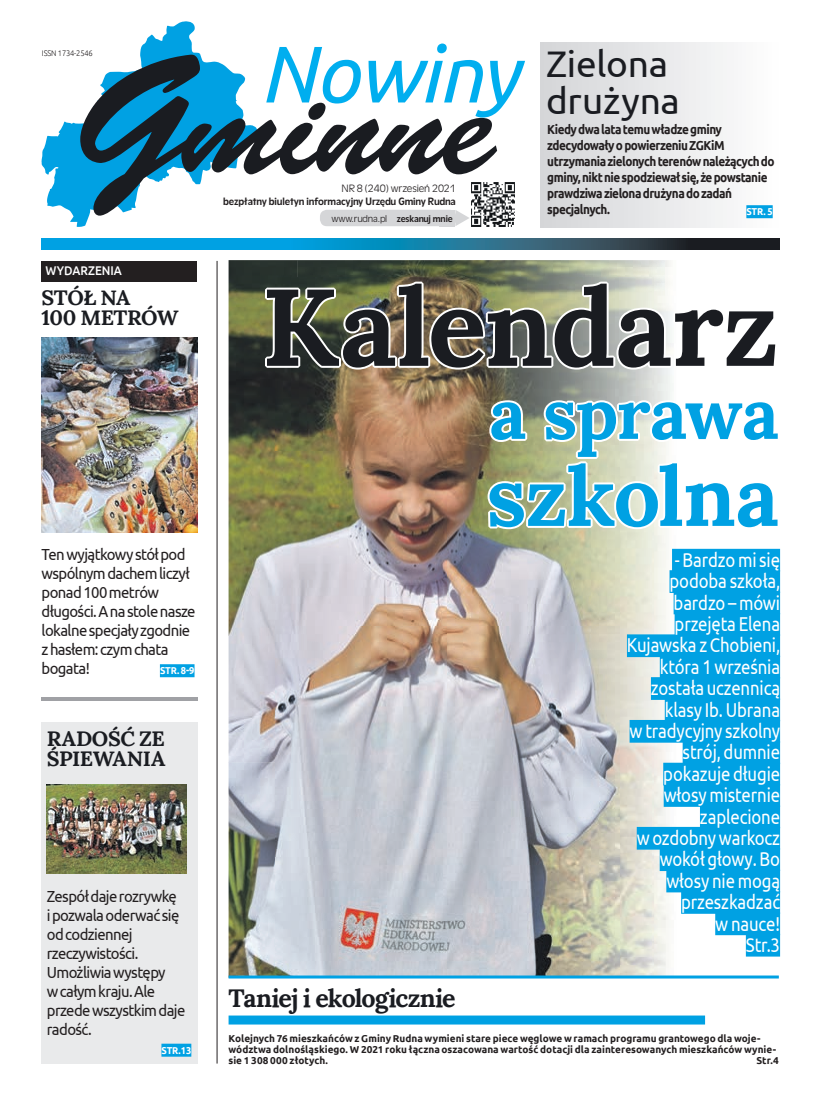
<style>
.page{position:relative;width:820px;height:1106px;background:#fff}
.page>*{position:absolute;margin:0;border:0;box-sizing:border-box;transform-origin:0 0}
.t1{font:142.9px "Brush Script Std";letter-spacing:-.02em;color:#1a1c21}
.t2{font:700 108.8px "Lora";letter-spacing:-.01em;color:#1a1c21}
.t3{font:700 82.8px "Lora";letter-spacing:-.015em;color:#00a1e3}
.t4{font:italic 80.1px "Ubuntu";letter-spacing:-.02em;color:#00aeef}
.t5{font:700 70.8px "Lora";letter-spacing:-.025em;color:#00a1e3}
.t6{font:37px/37px "Ubuntu";letter-spacing:-.005em;color:#1a1c21}
.t7{font:700 25px "Lora";letter-spacing:-.035em;color:#1a1c21}
.t8{font:700 20.7px/20px "Lora";letter-spacing:-.02em;color:#1a1c21}
.t9{font:20px/21.4px "Ubuntu";letter-spacing:-.01em;color:#fff;text-align:right;scale:.84 1}
.t10{font:16px/19px "Ubuntu";letter-spacing:-.04em;color:#231f20;scale:.93 1}
.t11{font:700 13px/16px "Ubuntu";letter-spacing:-.04em;color:#231f20;scale:.9 1}
.t12{font:500 12.6px "Ubuntu";color:#fff;scale:.93 1}
.t13{font:10.2px "Olivea EFN";letter-spacing:-.01em;color:#231f20;scale:1.06 1}
.t14{font:10.2px "Olivea EFN Light";letter-spacing:-.01em;color:#231f20;scale:1.06 1}
.t15{font:700 10px/11px "Ubuntu";color:#231f20}
.t16{font:700 10px "Ubuntu";letter-spacing:-.01em;color:#fff;scale:.93 1}
.t17{font:9.4px "Olivea EFN Light";letter-spacing:-.01em;color:#231f20;scale:1.06 1}
.t18{font:300 8.1px "Ubuntu";letter-spacing:-.02em;color:#231f20;scale:.93 1}
.t19{font:700 2.3px "Arial";color:#231f20}
.s1{font-family:"Olivea EFN"}
</style>
<div class="page">
<img style="left:228px;top:260px;width:69px;height:715px">
<img style="left:297px;top:260px;width:374px;height:20px">
<img style="left:653px;top:372px;width:23px;height:603px">
<img style="left:275px;top:277px;width:378px;height:698px">
<div style="left:41px;top:238px;width:738px;height:11px;background:#00a1e3"></div>
<svg style="left:315px;top:238px;width:464px;height:11px;background:#215b73"></svg>
<div style="left:540px;top:43px;width:239px;height:184px;background:linear-gradient(to right,#d4d5d8,#fdfefe)"></div>
<svg style="left:41px;top:21px;width:216px;height:206px"></svg>
<svg style="left:80px;top:54px;width:120px;height:162px"></svg>
<div style="left:746px;top:205px;width:26px;height:13px;background:#00a1e3"></div>
<div style="left:41px;top:261px;width:156px;height:21px;background:#231f20"></div>
<svg style="left:41px;top:697px;width:156px;height:3px"></svg>
<img style="left:41px;top:337px;width:156px;height:195px">
<div style="left:41px;top:722px;width:156px;height:341px;background:#e9eaeb"></div>
<img style="left:47px;top:784px;width:140px;height:90px">
<img style="left:471px;top:182px;width:44px;height:45px">
<div style="left:439px;top:210px;width:16px;height:16px;background:#d5d6d8"></div>
<div style="left:320px;top:210px;width:136px;height:16px;background:#d5d6d8;border-radius:7px"></div>
<svg style="left:455px;top:210px;width:14px;height:16px"></svg>
<hr style="left:216px;top:261px;width:1px;height:802px;background:#231f20">
<hr style="left:228px;top:975px;width:550px;height:3px;background:#00a1e3">
<div style="left:228px;top:1015px;width:476px;height:9px;background:#00a1e3"></div>
<div style="left:161px;top:1043px;width:30px;height:13px;background:#00a1e3"></div>
<div style="left:160px;top:664px;width:34px;height:13px;background:#00a1e3"></div>
<div style="left:671px;top:549px;width:108px;height:22px;background:#00a1e3"></div>
<div style="left:669px;top:570px;width:110px;height:23px;background:#00a1e3"></div>
<div style="left:673px;top:591px;width:106px;height:23px;background:#00a1e3"></div>
<div style="left:674px;top:613px;width:105px;height:22px;background:#00a1e3"></div>
<div style="left:626px;top:634px;width:153px;height:23px;background:#00a1e3"></div>
<div style="left:659px;top:655px;width:120px;height:23px;background:#00a1e3"></div>
<div style="left:650px;top:677px;width:129px;height:23px;background:#00a1e3"></div>
<div style="left:664px;top:698px;width:115px;height:23px;background:#00a1e3"></div>
<div style="left:629px;top:720px;width:150px;height:22px;background:#00a1e3"></div>
<div style="left:682px;top:741px;width:97px;height:23px;background:#00a1e3"></div>
<div style="left:663px;top:762px;width:116px;height:23px;background:#00a1e3"></div>
<div style="left:663px;top:784px;width:116px;height:22px;background:#00a1e3"></div>
<div style="left:699px;top:805px;width:80px;height:23px;background:#00a1e3"></div>
<div style="left:636px;top:827px;width:143px;height:22px;background:#00a1e3"></div>
<div style="left:659px;top:848px;width:120px;height:23px;background:#00a1e3"></div>
<div style="left:666px;top:869px;width:113px;height:23px;background:#00a1e3"></div>
<div style="left:680px;top:891px;width:99px;height:22px;background:#00a1e3"></div>
<div style="left:715px;top:912px;width:64px;height:23px;background:#00a1e3"></div>
<div style="left:745px;top:933px;width:34px;height:23px;background:#00a1e3"></div>
<img style="left:263px;top:280px;width:409px;height:92px">
<svg style="left:484px;top:397px;width:192px;height:135px"></svg>
<h3 class="t4" style="left:260px;top:25px;width:260px">Nowiny</h3>
<p class="t18" style="left:42px;top:48px;width:56px">ISSN 1734-2546</p>
<h3 class="t6" style="left:546px;top:44px;width:135px">Zielona drużyna</h3>
<p class="t11" style="left:547px;top:121px;width:254px">Kiedy dwa lata temu władze gminy zdecydowały o powierzeniu ZGKiM utrzymania zielonych terenów należących do gminy, nikt nie spodziewał się, że powstanie prawdziwa zielona drużyna do zadań specjalnych.</p>
<h1 class="t1" style="left:183px;top:46px;width:313px">minne</h1>
<p class="t19" style="left:470px;top:168px;width:12px">QR CODE</p>
<p class="t14" style="left:341px;top:182px;width:109px">NR 8 (240) wrzesień 2021</p>
<p class="t13" style="left:223px;top:195px;width:221px">bezpłatny biuletyn informacyjny Urzędu Gminy Rudna</p>
<p class="t16" style="left:746px;top:206px;width:30px">STR. 5</p>
<p class="t17" style="left:331px;top:213px;width:116px">www.rudna.pl <span class="s1">zeskanuj mnie</span></p>
<p class="t12" style="left:45px;top:263px;width:84px">WYDARZENIA</p>
<p class="t8" style="left:41px;top:286px;width:138px">STÓŁ NA<br>100 METRÓW</p>
<p class="t10" style="left:42px;top:544px;width:167px">Ten wyjątkowy stół pod wspólnym dachem liczył ponad 100 metrów długości. A na stole nasze lokalne specjały zgodnie z hasłem: czym chata bogata!</p>
<p class="t16" style="left:160px;top:664px;width:39px">STR. 8-9</p>
<p class="t8" style="left:47px;top:726px;width:120px">RADOŚĆ ZE<br>ŚPIEWANIA</p>
<p class="t10" style="left:47px;top:886px;width:150px">Zespół daje rozrywkę<br>i pozwala oderwać się od codziennej rzeczywistości.<br>Umożliwia występy<br>w całym kraju. Ale przede wszystkim daje radość.</p>
<p class="t16" style="left:161px;top:1044px;width:33px">STR.13</p>
<h2 class="t2" style="left:261px;top:234px;width:518px">Kalendarz</h2>
<h3 class="t5" style="left:489px;top:353px;width:291px">a sprawa</h3>
<h3 class="t3" style="left:486px;top:426px;width:294px">szkolna</h3>
<p class="t9" style="left:626px;top:548px;width:184px">- Bardzo mi się podoba szkoła, bardzo – mówi przejęta Elena<br>Kujawska z Chobieni, która 1 września została uczennicą klasy Ib. Ubrana<br>w tradycyjny szkolny strój, dumnie pokazuje długie włosy misternie zaplecione<br>w ozdobny warkocz wokół głowy. Bo włosy nie mogą przeszkadzać<br>w nauce!<br>Str.3</p>
<p class="t7" style="left:228px;top:976px;width:228px">Taniej i ekologicznie</p>
<p class="t15" style="left:228px;top:1032px;width:549px">Kolejnych 76 mieszkańców z Gminy Rudna wymieni stare piece węglowe w ramach programu grantowego dla woje&shy;wództwa dolnośląskiego. W 2021 roku łączna oszacowana wartość dotacji dla zainteresowanych mieszkańców wynie&shy;sie 1 308 000 złotych.</p>
<p class="t15" style="left:756px;top:1054px;width:24px">Str.4</p>
</div>
